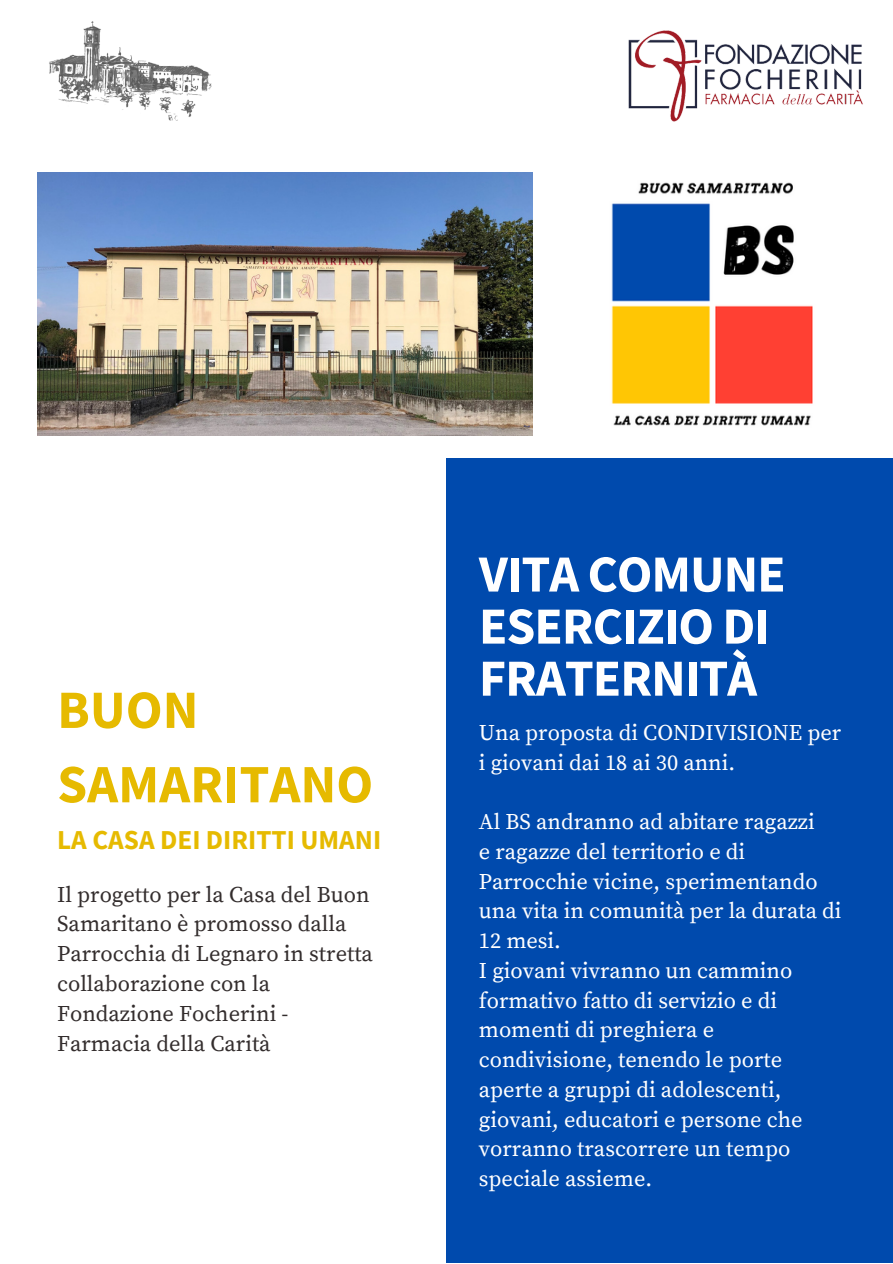
<style>
.page{position:relative;width:893px;height:1264px;background:#fff}
.page>*{position:absolute;margin:0;border:0;box-sizing:border-box;transform-origin:0 0}
.t1{font:700 54px/74.4px "Source Sans Pro";color:#e6ba00}
.t2{font:700 52.05px/52.1px "Source Sans Pro";letter-spacing:-.02em;color:#fff}
.t3{font:700 27.3px "Source Sans Pro";color:#e6ba00}
.t4{font:22.35px/29.7px "Source Serif Pro";color:#fff}
.t5{font:22.35px/29.7px "Source Serif Pro";color:#332d2d}
</style>
<div class="page">
<div style="left:446px;top:458px;width:446px;height:804px;background:#004aad"></div>
<img style="left:49px;top:21px;width:163px;height:100px">
<img style="left:628px;top:30px;width:235px;height:92px">
<img style="left:611px;top:182px;width:202px;height:244px">
<img style="left:37px;top:172px;width:495px;height:263px">
<h1 class="t1" style="left:57px;top:671px;width:317px">BUON<br>SAMARITANO</h1>
<p class="t3" style="left:57px;top:822px;width:325px">LA CASA DEI DIRITTI UMANI</p>
<p class="t5" style="left:57px;top:880px;width:317px">Il progetto per la Casa del Buon<br>Samaritano è promosso dalla<br>Parrocchia di Legnaro in stretta collaborazione con la<br>Fondazione Focherini -<br>Farmacia della Carità</p>
<h2 class="t2" style="left:479px;top:547px;width:308px">VITA COMUNE<br>ESERCIZIO DI<br>FRATERNITÀ</h2>
<p class="t4" style="left:479px;top:718px;width:364px">Una proposta di CONDIVISIONE per i giovani dai 18 ai 30 anni.</p>
<p class="t4" style="left:479px;top:807px;width:364px">Al BS andranno ad abitare ragazzi<br>e ragazze del territorio e di<br>Parrocchie vicine, sperimentando una vita in comunità per la durata di<br>12 mesi.<br>I giovani vivranno un cammino formativo fatto di servizio e di momenti di preghiera e condivisione, tenendo le porte aperte a gruppi di adolescenti, giovani, educatori e persone che vorranno trascorrere un tempo speciale assieme.</p>
</div>
